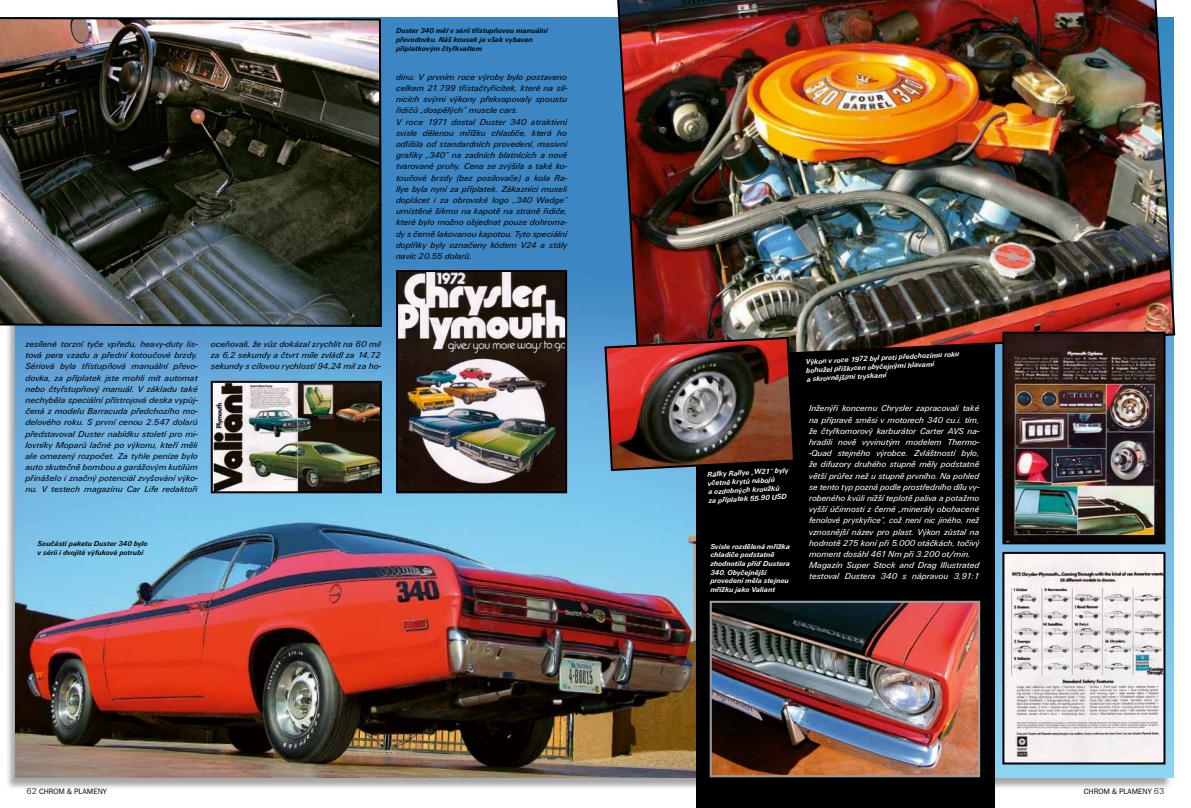
<style>
.page{position:relative;width:1191px;height:808px;background:#fff}
.page>*{position:absolute;margin:0;border:0;box-sizing:border-box;transform-origin:0 0}
.t1{font:italic 9px/11.2px "U001 TOT";letter-spacing:.005em;color:#000;text-align:justify}
.t2{font:italic 9px/11.2px "U001 TOT";letter-spacing:.005em;color:#fff}
.t3{font:8px "Franklin Got Itc TOT Boo";letter-spacing:-.005em;color:#000}
.t4{font:italic 700 7.5px/8.7px "U001 TOT";color:#fff}
.t5{font:italic 700 7.5px/8.7px "U001 TOT";color:#000}
.s1{font-family:"U001 DOT Ligh";font-size:9px}
</style>
<div class="page">
<svg style="left:994px;top:363px;width:180px;height:414px;background:#75b4d7"></svg>
<img style="left:15px;top:18px;width:681px;height:759px">
<img style="left:0;top:17px;width:383px;height:311px">
<div style="left:696px;top:326px;width:298px;height:482px;background:#000"></div>
<img style="left:712px;top:604px;width:265px;height:170px">
<div style="left:709px;top:601px;width:271px;height:176px;border:2px solid #9c9e9e"></div>
<img style="left:615px;top:0;width:561px;height:363px">
<img style="left:603px;top:336px;width:193px;height:136px">
<img style="left:399px;top:273px;width:165px;height:217px">
<div style="left:396px;top:270px;width:171px;height:223px;border:2px solid #000"></div>
<img style="left:1005px;top:335px;width:157px;height:206px">
<div style="left:1002px;top:332px;width:163px;height:212px;border:2px solid #000"></div>
<img style="left:1005px;top:555px;width:157px;height:206px">
<div style="left:1002px;top:552px;width:163px;height:212px;border:2px solid #000"></div>
<img style="left:214px;top:384px;width:165px;height:106px">
<div style="left:211px;top:381px;width:171px;height:112px;border:2px solid #000"></div>
<p class="t5" style="left:396px;top:27px;width:153px">Duster 340 měl v sérii třístupňovou manuální převodovku. Náš kousek je však vybaven příplatkovým čtyřkvaltem</p>
<p class="t1" style="left:396px;top:71px;width:173px;text-align:left">dinu. V prvním roce výroby bylo postaveno celkem 21.799 třistačtyřicítek, které na sil&shy;nicích svými výkony překvapovaly spoustu řidičů „dospělých“ muscle cars.<br>V roce 1971 dostal Duster 340 atraktivní svisle dělenou mřížku chladiče, která ho odlišila od standardních provedení, masivní grafiky „340“ na zadních blatnících a nově tvarované pruhy. Cena se zvýšila a také ko&shy;toučové brzdy (bez posilovače) a kola Ra&shy;llye byla nyní za příplatek. Zákazníci museli doplácet i za obrovské logo „340 Wedge“ umístěné šikmo na kapotě na straně řidiče, které bylo možno objednat pouze dohroma&shy;dy s černě lakovanou kapotou. Tyto speciální doplňky byly označeny kódem V24 a stály navíc 20.55 dolarů.</p>
<p class="t1" style="left:26px;top:338px;width:174px">zesílené torzní tyče vpředu, heavy-duty lis&shy;tová pera vzadu a přední kotoučové brzdy.<br>Sériová byla třístupňová manuální převo&shy;dovka, za příplatek jste mohli mít automat nebo čtyřstupňový manuál. V základu také nechyběla speciální přístrojová deska vypůj&shy;čená z modelu Barracuda předchozího mo&shy;delového roku. S první cenou 2.547 dolarů představoval Duster nabídku století pro mi&shy;lovníky Moparů lačné po výkonu, kteří měli ale omezený rozpočet. Za tyhle peníze bylo auto skutečně bombou a garážovým kutilům přinášelo i značný potenciál zvyšování výko&shy;nu. V testech magazínu Car Life redaktoři</p>
<p class="t1" style="left:211px;top:338px;width:172px">oceňovali, že vůz dokázal zrychlit na 60 mil za 6,2 sekundy a čtvrt míle zvládl za 14,72 sekundy s cílovou rychlostí 94,24 mil za ho-</p>
<p class="t5" style="left:38px;top:539px;width:112px">Součástí paketu Duster 340 bylo v sérii i dvojité výfukové potrubí</p>
<p class="t4" style="left:707px;top:470px;width:83px;rotate:-3deg">Ráfky Rallye „W21“ byly včetně krytů nábojů<br>a ozdobných kroužků<br>za příplatek 55.90 USD</p>
<p class="t4" style="left:710px;top:542px;width:81px">Svisle rozdělená mřížka chladiče podstatně zhodnotila příď Dustera<br>340. Obyčejnější provedení měla stejnou mřížku jako Valiant</p>
<p class="t4" style="left:805px;top:357px;width:155px;rotate:-3deg">Výkon v roce 1972 byl proti předchozímu roku bohužel přiškrcen obyčejnými hlavami<br>a skrovnějšími tryskami</p>
<p class="t2" style="left:809px;top:403px;width:172px">Inženýři koncernu Chrysler zapracovali také na přípravě směsi v motorech 340 cu.i. tím, že čtyřkomorový karburátor Carter AVS na&shy;hradili nově vyvinutým modelem Thermo--Quad stejného výrobce. Zvláštností bylo, že difuzory druhého stupně měly podstatně větší průřez než u stupně prvního. Na pohled se tento typ pozná podle prostředního dílu vy&shy;robeného kvůli nižší teplotě paliva a potažmo vyšší účinnosti z černé „minerály obohacené fenolové pryskyřice“, což není nic jiného, než vznosnější název pro plast. Výkon zůstal na hodnotě 275 koní při 5.000 otáčkách, točivý moment dosáhl 461 Nm při 3.200 ot/min.<br>Magazín Super Stock and Drag Illustrated testoval Dustera 340 s nápravou 3,91:1</p>
<p class="t3" style="left:27px;top:786px;width:82px"><span class="s1">62</span> CHROM &amp; PLAMENY</p>
<p class="t3" style="left:1084px;top:786px;width:82px">CHROM &amp; PLAMENY <span class="s1">63</span></p>
</div>
